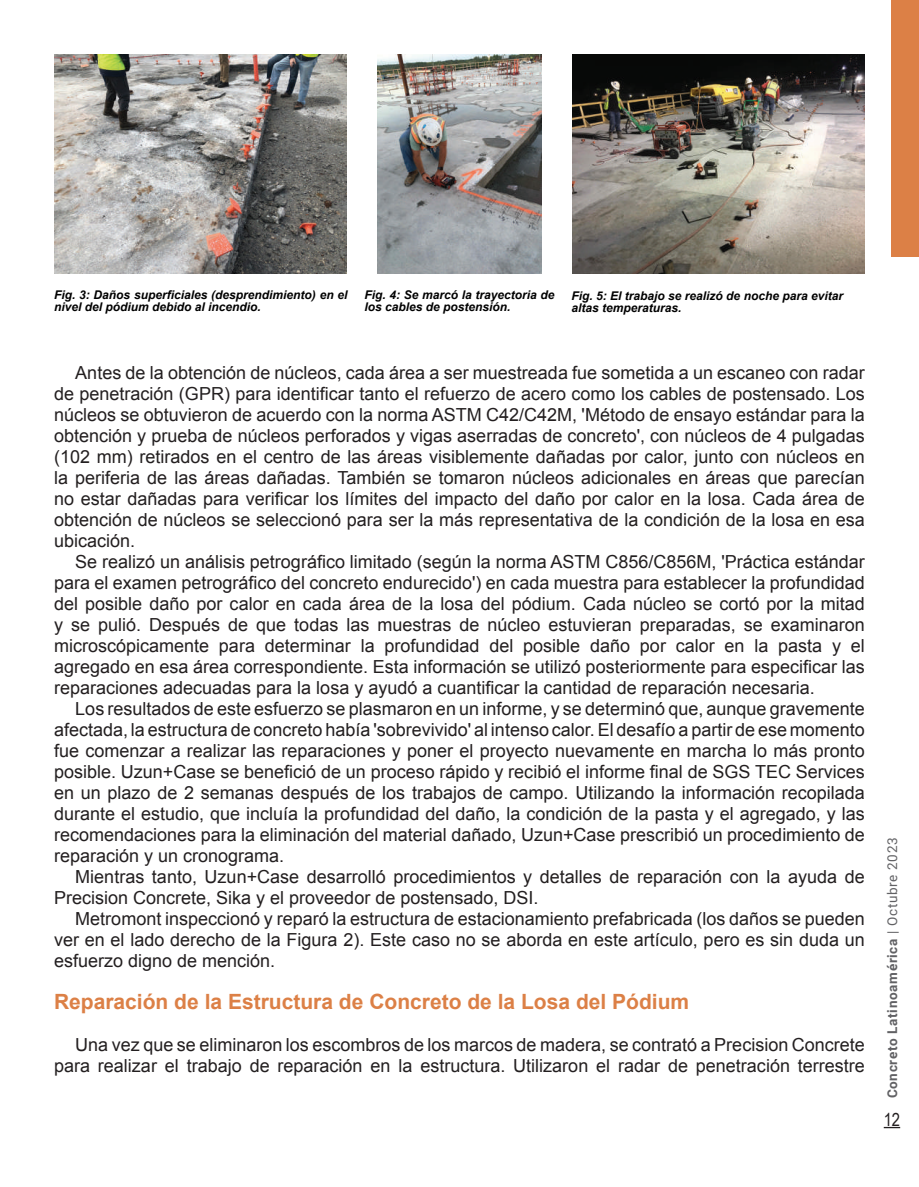
<style>
.page{position:relative;width:919px;height:1187px;background:#fff}
.page>*{position:absolute;margin:0;border:0;box-sizing:border-box;transform-origin:0 0}
.t1{font:700 21px "Arial";color:#dc8046}
.t2{font:18px/21px "Arial";color:#231f20;text-align:justify}
.t3{font:18px "Arial Narrow";color:#231f20}
.t4{font:700 13.5px "Roboto";letter-spacing:.05em;color:#616164}
.t5{font:italic 700 12px/12px "Arial";color:#000001}
.s1{font-weight:400}
</style>
<div class="page">
<svg style="left:883px;top:1126px;width:17px;height:2px"></svg>
<img style="left:55px;top:54px;width:292px;height:219px">
<img style="left:377px;top:54px;width:164px;height:219px">
<img style="left:572px;top:54px;width:292px;height:219px">
<div style="left:891px;top:0;width:27px;height:256px;background:#dc8046"></div>
<p class="t5" style="left:54px;top:289px;width:295px">Fig. 3: Daños superficiales (desprendimiento) en el nivel del pódium debido al incendio.</p>
<p class="t5" style="left:364px;top:289px;width:191px">Fig. 4: Se marcó la trayectoria de los cables de postensión.</p>
<p class="t5" style="left:571px;top:290px;width:273px">Fig. 5: El trabajo se realizó de noche para evitar altas temperaturas.</p>
<p class="t2" style="left:54px;top:362px;width:812px;text-indent:21px">Antes de la obtención de núcleos, cada área a ser muestreada fue sometida a un escaneo con radar de penetración (GPR) para identificar tanto el refuerzo de acero como los cables de postensado. Los núcleos se obtuvieron de acuerdo con la norma ASTM C42/C42M, 'Método de ensayo estándar para la obtención y prueba de núcleos perforados y vigas aserradas de concreto', con núcleos de 4 pulgadas (102 mm) retirados en el centro de las áreas visiblemente dañadas por calor, junto con núcleos en la periferia de las áreas dañadas. También se tomaron núcleos adicionales en áreas que parecían no estar dañadas para verificar los límites del impacto del daño por calor en la losa. Cada área de obtención de núcleos se seleccionó para ser la más representativa de la condición de la losa en esa ubicación.</p>
<p class="t2" style="left:54px;top:551px;width:812px;text-indent:21px">Se realizó un análisis petrográfico limitado (según la norma ASTM C856/C856M, 'Práctica estándar para el examen petrográfico del concreto endurecido') en cada muestra para establecer la profundidad del posible daño por calor en cada área de la losa del pódium. Cada núcleo se cortó por la mitad y se pulió. Después de que todas las muestras de núcleo estuvieran preparadas, se examinaron microscópicamente para determinar la profundidad del posible daño por calor en la pasta y el agregado en esa área correspondiente. Esta información se utilizó posteriormente para especificar las reparaciones adecuadas para la losa y ayudó a cuantificar la cantidad de reparación necesaria.</p>
<p class="t2" style="left:54px;top:698px;width:812px;text-indent:21px">Los resultados de este esfuerzo se plasmaron en un informe, y se determinó que, aunque gravemente afectada, la estructura de concreto había 'sobrevivido' al intenso calor. El desafío a partir de ese momento fue comenzar a realizar las reparaciones y poner el proyecto nuevamente en marcha lo más pronto posible. Uzun+Case se benefició de un proceso rápido y recibió el informe final de SGS TEC Services en un plazo de 2 semanas después de los trabajos de campo. Utilizando la información recopilada durante el estudio, que incluía la profundidad del daño, la condición de la pasta y el agregado, y las recomendaciones para la eliminación del material dañado, Uzun+Case prescribió un procedimiento de reparación y un cronograma.</p>
<p class="t2" style="left:54px;top:866px;width:812px;text-indent:21px">Mientras tanto, Uzun+Case desarrolló procedimientos y detalles de reparación con la ayuda de<br>Precision Concrete, Sika y el proveedor de postensado, DSI.</p>
<p class="t2" style="left:54px;top:908px;width:812px;text-indent:21px">Metromont inspeccionó y reparó la estructura de estacionamiento prefabricada (los daños se pueden ver en el lado derecho de la Figura 2). Este caso no se aborda en este artículo, pero es sin duda un esfuerzo digno de mención.</p>
<p class="t1" style="left:54px;top:987px;width:636px">Reparación de la Estructura de Concreto de la Losa del Pódium</p>
<p class="t2" style="left:54px;top:1034px;width:812px;text-align:right">Una vez que se eliminaron los escombros de los marcos de madera, se contrató a Precision Concrete para realizar el trabajo de reparación en la estructura. Utilizaron el radar de penetración terrestre</p>
<p class="t4" style="left:882px;top:1098px;width:262px;rotate:-90deg">Concreto Latinoamérica <span class="s1">| Octubre 2023</span></p>
<p class="t3" style="left:883px;top:1105px;width:18px">12</p>
</div>
